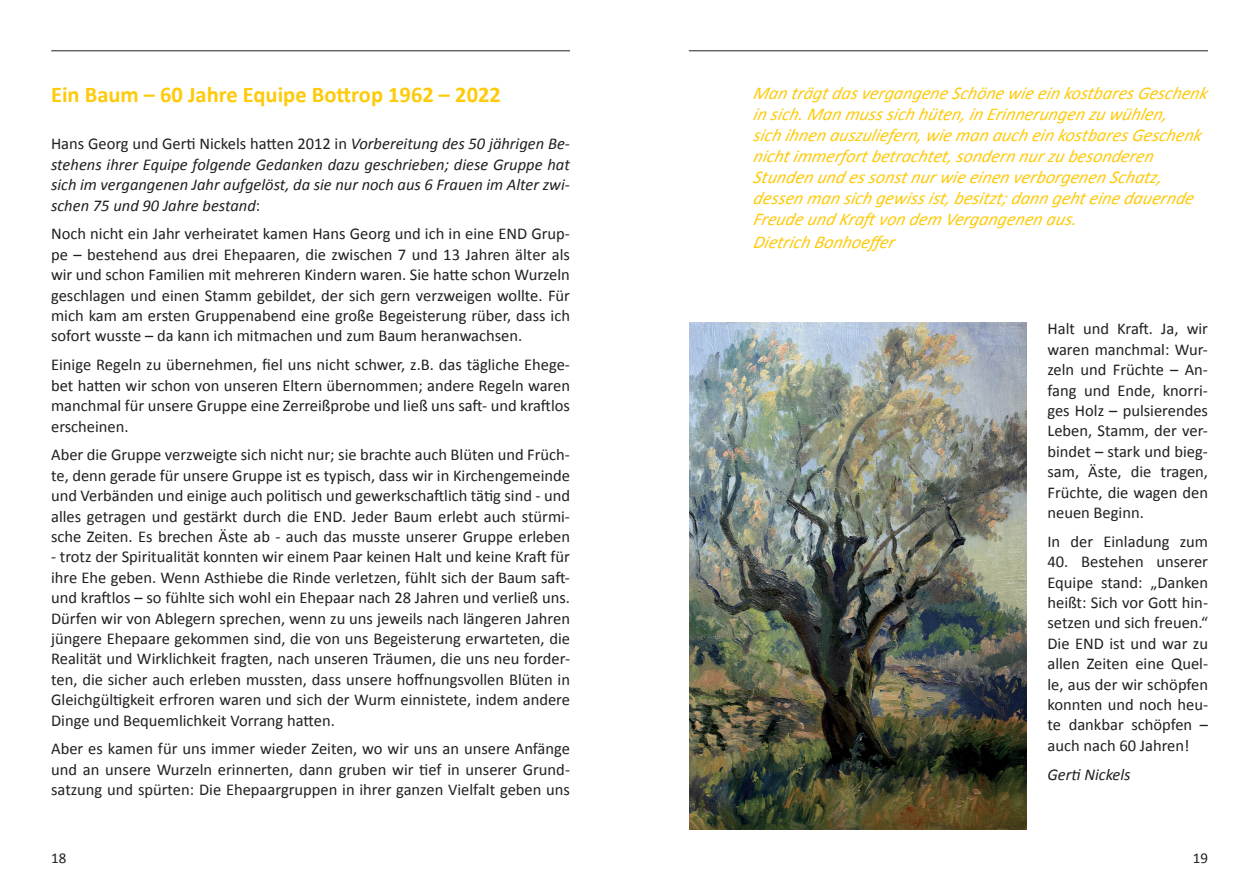
<style>
.page{position:relative;width:1259px;height:893px;background:#fff}
.page>*{position:absolute;margin:0;border:0;box-sizing:border-box;transform-origin:0 0}
.t1{font:700 22.5px "Calibri";color:#feca0a}
.t2{font:italic 18px/21px "Calibri";color:#feca0a}
.t3{font:16.5px/20.4px "Calibri";color:#231f20;text-align:justify}
.t4{font:italic 16.5px/20.4px "Calibri";color:#231f20;text-align:justify}
.t5{font:15px "Calibri";color:#231f20}
.s1{font-style:normal}
</style>
<div class="page">
<hr style="left:689px;top:51px;width:519px;height:1px;background:#231f20">
<hr style="left:51px;top:51px;width:519px;height:1px;background:#231f20">
<img style="left:689px;top:322px;width:337px;height:507px">
<h1 class="t1" style="left:51px;top:79px;width:451px">Ein Baum – 60 Jahre Equipe Bottrop 1962 – 2022</h1>
<p class="t4" style="left:51px;top:133px;width:520px"><span class="s1">Hans Georg und Gerti Nickels hatten 2012 in</span> Vorbereitung des 50 jährigen Be&shy;stehens ihrer Equipe folgende Gedanken dazu geschrieben; diese Gruppe hat sich im vergangenen Jahr aufgelöst, da sie nur noch aus 6 Frauen im Alter zwi&shy;schen 75 und 90 Jahre bestand<span class="s1">:</span></p>
<p class="t3" style="left:51px;top:224px;width:520px">Noch nicht ein Jahr verheiratet kamen Hans Georg und ich in eine END Grup&shy;pe – bestehend aus drei Ehepaaren, die zwischen 7 und 13 Jahren älter als wir und schon Familien mit mehreren Kindern waren. Sie hatte schon Wurzeln geschlagen und einen Stamm gebildet, der sich gern verzweigen wollte. Für mich kam am ersten Gruppenabend eine große Begeisterung rüber, dass ich sofort wusste – da kann ich mitmachen und zum Baum heranwachsen.</p>
<p class="t3" style="left:51px;top:355px;width:520px">Einige Regeln zu übernehmen, fiel uns nicht schwer, z.B. das tägliche Ehege&shy;bet hatten wir schon von unseren Eltern übernommen; andere Regeln waren manchmal für unsere Gruppe eine Zerreißprobe und ließ uns saft- und kraftlos erscheinen.</p>
<p class="t3" style="left:51px;top:445px;width:520px">Aber die Gruppe verzweigte sich nicht nur; sie brachte auch Blüten und Früch&shy;te, denn gerade für unsere Gruppe ist es typisch, dass wir in Kirchengemeinde und Verbänden und einige auch politisch und gewerkschaftlich tätig sind - und alles getragen und gestärkt durch die END. Jeder Baum erlebt auch stürmi&shy;sche Zeiten. Es brechen Äste ab - auch das musste unserer Gruppe erleben</p>
<p class="t3" style="left:51px;top:547px;width:520px">- trotz der Spiritualität konnten wir einem Paar keinen Halt und keine Kraft für ihre Ehe geben. Wenn Asthiebe die Rinde verletzen, fühlt sich der Baum saft&shy;und kraftlos – so fühlte sich wohl ein Ehepaar nach 28 Jahren und verließ uns.<br>Dürfen wir von Ablegern sprechen, wenn zu uns jeweils nach längeren Jahren jüngere Ehepaare gekommen sind, die von uns Begeisterung erwarteten, die Realität und Wirklichkeit fragten, nach unseren Träumen, die uns neu forder&shy;ten, die sicher auch erleben mussten, dass unsere hoffnungsvollen Blüten in Gleichgültigkeit erfroren waren und sich der Wurm einnistete, indem andere Dinge und Bequemlichkeit Vorrang hatten.</p>
<p class="t3" style="left:51px;top:739px;width:520px">Aber es kamen für uns immer wieder Zeiten, wo wir uns an unsere Anfänge und an unsere Wurzeln erinnerten, dann gruben wir tief in unserer Grund&shy;satzung und spürten: Die Ehepaargruppen in ihrer ganzen Vielfalt geben uns</p>
<p class="t2" style="left:753px;top:81px;width:461px">Man trägtdasvergangeneSchönewieein kostbaresGeschenk in sich.Man musssich hüten, in Erinnerungen zu wühlen,<br>sich ihnen auszuliefern, wieman auch ein kostbaresGeschenk nichtimmerfortbetrachtet, sondern nurzu besonderen Stunden und essonstnurwieeinen verborgenen Schatz, dessen man sich gewissist, besitzt; dann gehteinedauernde Freudeund Kraftvon dem Vergangenen aus.</p>
<p class="t2" style="left:753px;top:231px;width:148px">Dietrich Bonhoeffer</p>
<p class="t3" style="left:1047px;top:319px;width:162px">Halt und Kraft. Ja, wir waren manchmal: Wur&shy;zeln und Früchte – An&shy;fang und Ende, knorri&shy;ges Holz – pulsierendes Leben, Stamm, der ver&shy;bindet – stark und bieg&shy;sam, Äste, die tragen, Früchte, die wagen den neuen Beginn.</p>
<p class="t3" style="left:1047px;top:531px;width:162px">In der Einladung zum</p>
<p class="t3" style="left:1047px;top:552px;width:162px">40. Bestehen unserer Equipe stand: „Danken heißt: Sich vor Gott hin&shy;setzen und sich freuen.“ Die END ist und war zu allen Zeiten eine Quel&shy;le, aus der wir schöpfen konnten und noch heu&shy;te dankbar schöpfen – auch nach 60 Jahren!</p>
<p class="t4" style="left:1047px;top:763px;width:85px">Gerti Nickels</p>
<p class="t5" style="left:51px;top:848px;width:17px">18</p>
<p class="t5" style="left:1192px;top:848px;width:17px">19</p>
</div>
